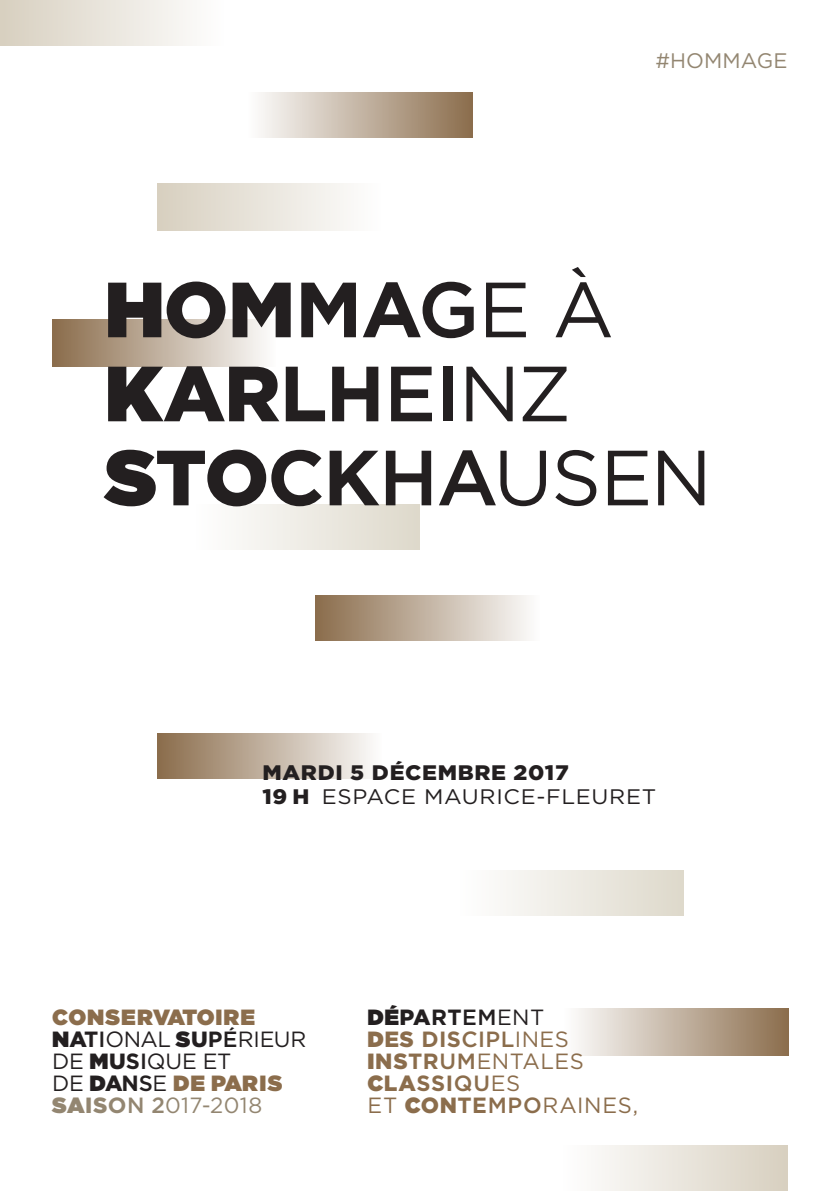
<style>
.page{position:relative;width:840px;height:1191px;background:#fff}
.page>*{position:absolute;margin:0;border:0;box-sizing:border-box;transform-origin:0 0}
.titre_couverture{font:78px/84px "Gotham";color:#231f20}
.titre_dégradé_automa{font:22px/22px "Gotham";letter-spacing:.025em;color:#8b6d4c}
.t1{font:22px "Gotham";letter-spacing:-.01em;color:#231f20}
.t2{font:900 22px "Gotham";letter-spacing:.035em;color:#8b6d4c}
.titre_dégradé_automa-2{font:500 22px/22px "Gotham";color:#8b6d4c}
.t3{font:22px "Gotham";letter-spacing:.01em;color:#938671}
.sous-titre_date{font:900 21px/24px "Gotham";letter-spacing:.03em;color:#231f20;scale:1.06 1}
.texte_courant{font:21px "Gotham";letter-spacing:.005em;color:#938671}
.s1{font-weight:900}
.s2{font-weight:700}
.s3{font-weight:500}
.s4{font-weight:400}
.s5{font-weight:400;color:#231f20}
.s6{color:#231f20}
.s7{font-weight:700;color:#231f20}
.s8{font-weight:500;color:#231f20}
.s9{font-weight:900;color:#231f20}
</style>
<div class="page">
<div style="left:0;top:0;width:223px;height:46px;background:linear-gradient(to right,#d7cfbf,#fefefe)"></div>
<div style="left:157px;top:183px;width:223px;height:48px;background:linear-gradient(to right,#d7cfbf,#fefefe)"></div>
<div style="left:52px;top:319px;width:223px;height:47px;background:linear-gradient(to right,#8a6c4b,#fdfcfc)"></div>
<div style="left:248px;top:92px;width:224px;height:45px;background:linear-gradient(to right,#fefefd,#8c6e4d)"></div>
<div style="left:564px;top:1007px;width:224px;height:48px;background:linear-gradient(to right,#fefefe,#8c6e4e)"></div>
<div style="left:315px;top:595px;width:224px;height:46px;background:linear-gradient(to right,#8a6c4b,#fcfcfb)"></div>
<div style="left:157px;top:733px;width:224px;height:45px;background:linear-gradient(to right,#8a6c4b,#fcfcfb)"></div>
<div style="left:563px;top:1145px;width:224px;height:46px;background:linear-gradient(to right,#fefefe,#d8d0c0)"></div>
<div style="left:459px;top:870px;width:224px;height:46px;background:linear-gradient(to right,#fefefe,#ded9cb)"></div>
<div style="left:196px;top:504px;width:224px;height:45px;background:linear-gradient(to right,#fefefe,#ded9cb)"></div>
<p class="texte_courant" style="left:655px;top:47px;width:133px">#HOMMAGE</p>
<p class="titre_couverture" style="left:105px;top:266px;width:608px"><span class="s1">H</span><span class="s1">OM</span><span class="s2">MA</span><span class="s3">G</span>E À<br><span class="s1">K</span><span class="s1">AR</span><span class="s2">LH</span><span class="s3">EI</span>NZ<br><span class="s1">S</span><span class="s1">TO</span><span class="s2">CK</span><span class="s3">HA</span>USEN</p>
<p class="sous-titre_date" style="left:262px;top:760px;width:372px">MARDI 5 DÉCEMBRE 2017<br>19 H <span class="s4">ESPACE MAURICE-FLEURET</span></p>
<p class="t2" style="left:52px;top:1001px;width:204px">CONSERVATOIRE</p>
<p class="t1" style="left:52px;top:1025px;width:255px"><span class="s1">N</span><span class="s1">A</span><span class="s2">T</span><span class="s3">I</span>ONAL <span class="s1">S</span><span class="s1">U</span><span class="s2">P</span><span class="s3">É</span>RIEUR</p>
<p class="t1" style="left:52px;top:1047px;width:180px">DE <span class="s1">M</span><span class="s1">U</span><span class="s2">S</span><span class="s3">I</span>QUE ET</p>
<p class="t2" style="left:52px;top:1067px;width:231px"><span class="s5">DE</span> <span class="s6">D</span><span class="s6">A</span><span class="s7">N</span><span class="s8">S</span><span class="s5">E</span> DE PARIS</p>
<p class="t3" style="left:52px;top:1091px;width:211px"><span class="s1">SA</span><span class="s1">IS</span><span class="s2">O</span><span class="s3">N 2</span>017-2018</p>
<p class="titre_dégradé_automa-2" style="left:367px;top:1006px;width:203px"><span class="s9">DÉ</span><span class="s9">PA</span><span class="s7">RT</span><span class="s6">EM</span><span class="s5">ENT<br></span><span class="s1">D</span><span class="s1">ES</span> <span class="s2">DIS</span>CIPL<span class="s4">INES</span></p>
<p class="titre_dégradé_automa" style="left:367px;top:1050px;width:218px"><span class="s1">I</span><span class="s1">NS</span><span class="s2">TR</span><span class="s3">UM</span>ENTALES<br><span class="s1">C</span><span class="s1">LA</span><span class="s2">SSI</span><span class="s3">QU</span>ES</p>
<p class="titre_dégradé_automa" style="left:367px;top:1094px;width:272px">ET <span class="s1">C</span><span class="s1">ON</span><span class="s2">TE</span><span class="s3">MPO</span>RAINES,</p>
</div>
